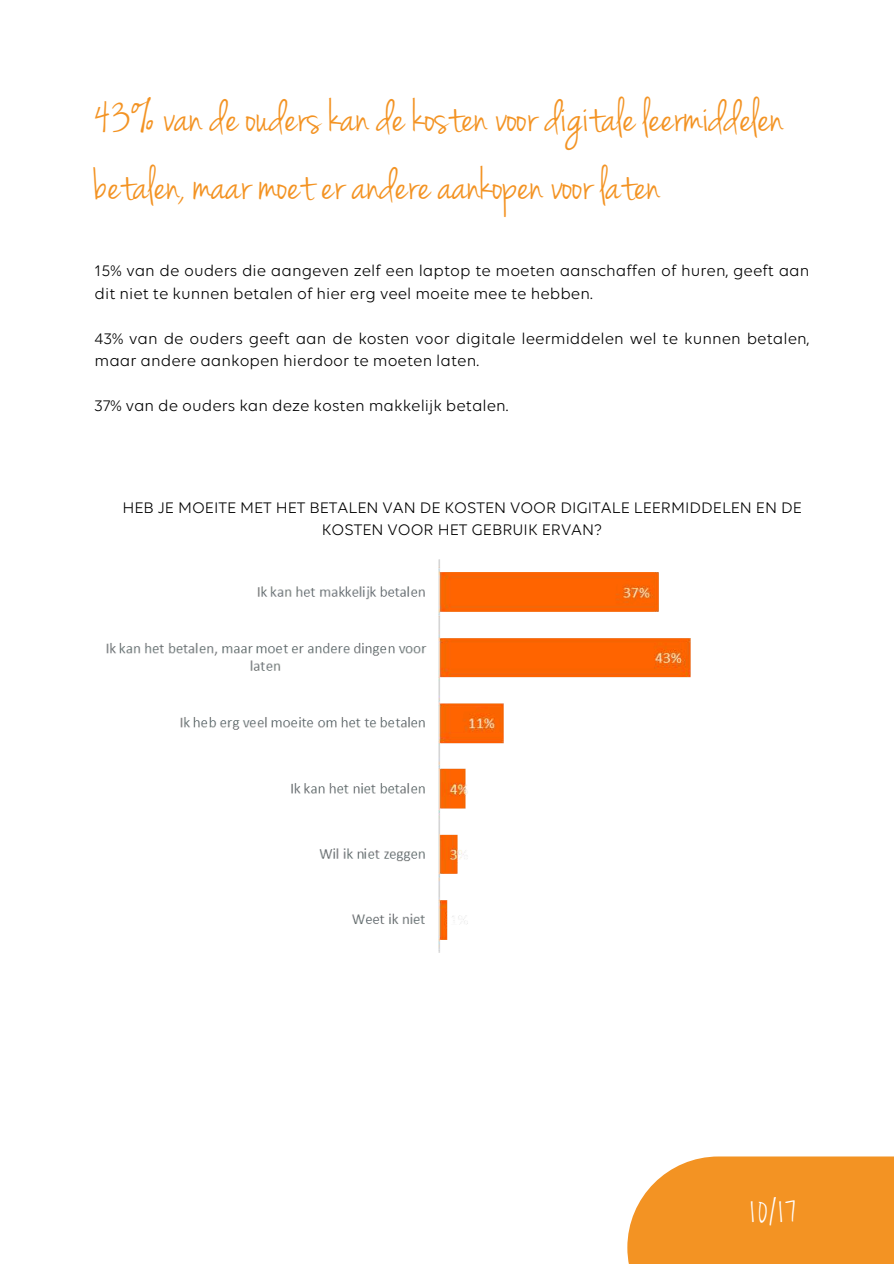
<style>
.page{position:relative;width:894px;height:1264px;background:#fff}
.page>*{position:absolute;margin:0;border:0;box-sizing:border-box;transform-origin:0 0}
.t1{font:49.5px/68.7px "Jenna Sue";color:#f39323}
.t2{font:36.75px "Jenna Sue";color:#fff}
.t3{font:16.5px/22.5px "Volte";color:#000}
</style>
<div class="page">
<div style="left:627px;top:1156px;width:266px;height:107px;background:#f39323"></div>
<img style="left:106px;top:559px;width:585px;height:394px">
<h1 class="t1" style="left:95px;top:84px;width:690px">43% van de ouders kan de kosten voor digitale leermiddelen betalen, maar moet er andere aankopen voor laten</h1>
<p class="t3" style="left:95px;top:260px;width:716px">15% van de ouders die aangeven zelf een laptop te moeten aanschaffen of huren, geeft aan dit niet te kunnen betalen of hier erg veel moeite mee te hebben.</p>
<p class="t3" style="left:95px;top:328px;width:716px">43% van de ouders geeft aan de kosten voor digitale leermiddelen wel te kunnen betalen, maar andere aankopen hierdoor te moeten laten.</p>
<p class="t3" style="left:95px;top:395px;width:415px">37% van de ouders kan deze kosten makkelijk betalen.</p>
<p class="t3" style="left:122px;top:497px;width:680px;text-align:center">HEB JE MOEITE MET HET BETALEN VAN DE KOSTEN VOOR DIGITALE LEERMIDDELEN EN DE<br>KOSTEN VOOR HET GEBRUIK ERVAN?</p>
<h2 class="t2" style="left:747px;top:1194px;width:50px">10/17</h2>
</div>
